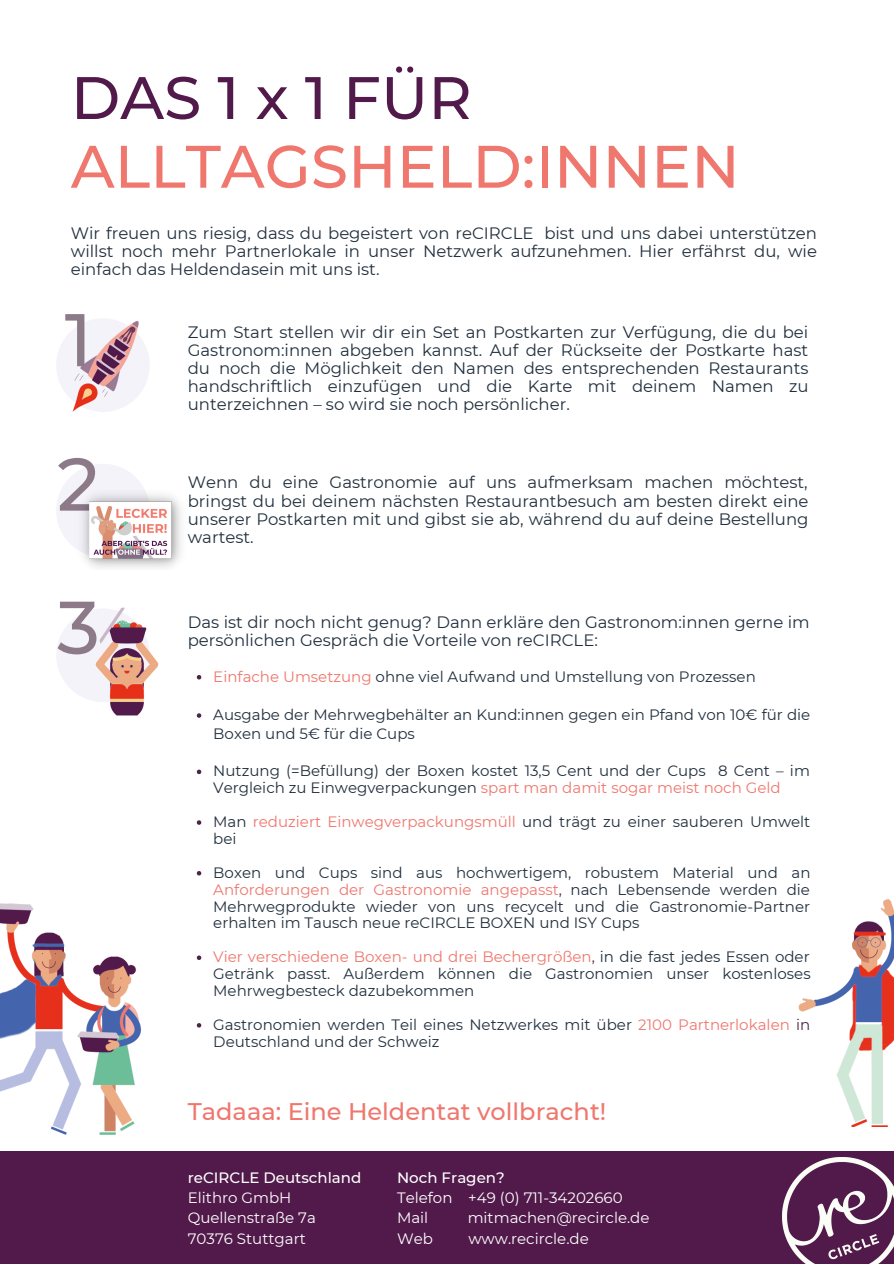
<style>
.page{position:relative;width:894px;height:1264px;background:#fff}
.page>*{position:absolute;margin:0;border:0;box-sizing:border-box;transform-origin:0 0}
.t1{font:500 74.4px "Montserrat";color:#8c7a89}
.t2{font:500 59.85px/68.7px "Montserrat";color:#ef776e}
.t3{font:500 24px "Montserrat";color:#ef776e}
.t4{font:16.5px/18px "Montserrat";color:#212f3d;text-align:justify}
.t5{font:15px/17px "Montserrat";color:#212f3d}
.t6{font:15px "Montserrat";color:#fff}
.t7{font:500 15px "Montserrat";color:#fff}
.s1{color:#511a4b}
.s2{color:#ef776e}
.s3{color:#4b2643}
</style>
<div class="page">
<div style="left:0;top:1150px;width:893px;height:113px;background:#511a4b"></div>
<img style="left:57px;top:319px;width:92px;height:93px">
<div style="left:56px;top:464px;width:94px;height:93px;background:#f3f3f9;border-radius:50%"></div>
<div style="left:56px;top:608px;width:94px;height:94px;background:#f3f3f9;border-radius:50%"></div>
<img style="left:95px;top:660px;width:64px;height:56px">
<img style="left:96px;top:607px;width:60px;height:53px">
<img style="left:0;top:903px;width:141px;height:231px">
<img style="left:798px;top:899px;width:95px;height:227px">
<svg style="left:197px;top:675px;width:4px;height:4px"></svg>
<svg style="left:197px;top:713px;width:4px;height:4px"></svg>
<svg style="left:197px;top:769px;width:4px;height:5px"></svg>
<svg style="left:197px;top:820px;width:4px;height:4px"></svg>
<svg style="left:197px;top:871px;width:4px;height:4px"></svg>
<svg style="left:197px;top:955px;width:4px;height:5px"></svg>
<svg style="left:197px;top:1023px;width:4px;height:4px"></svg>
<img style="left:80px;top:494px;width:101px;height:74px">
<img style="left:776px;top:1150px;width:117px;height:113px">
<p class="t2" style="left:71px;top:63px;width:670px"><span class="s1">DAS 1 x 1 FÜR<br></span>ALLTAGSHELD:INNEN</p>
<p class="t4" style="left:71px;top:224px;width:747px">Wir freuen uns riesig, dass du begeistert von reCIRCLE bist und uns dabei unterstützen willst noch mehr Partnerlokale in unser Netzwerk aufzunehmen. Hier erfährst du, wie einfach das Heldendasein mit uns ist.</p>
<p class="t1" style="left:65px;top:294px;width:29px">1</p>
<p class="t1" style="left:57px;top:438px;width:44px">2</p>
<p class="t1" style="left:57px;top:581px;width:44px">3</p>
<p class="t4" style="left:188px;top:323px;width:622px">Zum Start stellen wir dir ein Set an Postkarten zur Verfügung, die du bei Gastronom:innen abgeben kannst. Auf der Rückseite der Postkarte hast du noch die Möglichkeit den Namen des entsprechenden Restaurants handschriftlich einzufügen und die Karte mit deinem Namen zu unterzeichnen – so wird sie noch persönlicher.</p>
<p class="t4" style="left:188px;top:473px;width:622px">Wenn du eine Gastronomie auf uns aufmerksam machen möchtest, bringst du bei deinem nächsten Restaurantbesuch am besten direkt eine unserer Postkarten mit und gibst sie ab, während du auf deine Bestellung wartest.</p>
<p class="t4" style="left:188px;top:612px;width:623px">Das ist dir noch nicht genug? Dann erkläre den Gastronom:innen gerne im persönlichen Gespräch die Vorteile von reCIRCLE:</p>
<p class="t5" style="left:213px;top:668px;width:544px"><span class="s2">Einfache Umsetzung</span> ohne viel Aufwand und Umstellung von Prozessen</p>
<p class="t5" style="left:213px;top:705px;width:598px;line-height:19.2px">Ausgabe der Mehrwegbehälter an Kund:innen gegen ein Pfand von 10€ für die<br>Boxen und 5€ für die Cups</p>
<p class="t5" style="left:213px;top:762px;width:598px">Nutzung (=Befüllung) der Boxen kostet 13,5 Cent und der Cups 8 Cent – im<br>Vergleich zu Einwegverpackungen <span class="s2">spart man damit sogar meist noch Geld</span></p>
<p class="t5" style="left:213px;top:813px;width:598px">Man <span class="s2">reduziert Einwegverpackungsmüll</span> und trägt zu einer sauberen Umwelt bei</p>
<p class="t5" style="left:213px;top:863px;width:598px;text-align:justify">Boxen und Cups sind aus hochwertigem, robustem Material und an <span class="s2">Anforderungen der Gastronomie angepasst</span><span class="s3">,</span> nach Lebensende werden die Mehrwegprodukte wieder von uns recycelt und die Gastronomie-Partner erhalten im Tausch neue reCIRCLE BOXEN und ISY Cups</p>
<p class="t5" style="left:213px;top:948px;width:598px;text-align:justify"><span class="s2">Vier verschiedene Boxen- und drei Bechergrößen</span><span class="s3">,</span> in die fast jedes Essen oder Getränk passt. Außerdem können die Gastronomien unser kostenloses Mehrwegbesteck dazubekommen</p>
<p class="t5" style="left:213px;top:1015px;width:598px">Gastronomien werden Teil eines Netzwerkes mit über <span class="s2">2100 Partnerlokalen</span> <span class="s3">in<br></span>Deutschland und der Schweiz</p>
<p class="t3" style="left:188px;top:1096px;width:420px">Tadaaa: Eine Heldentat vollbracht!</p>
<p class="t7" style="left:188px;top:1168px;width:175px">reCIRCLE Deutschland</p>
<p class="t6" style="left:188px;top:1188px;width:105px">Elithro GmbH</p>
<p class="t6" style="left:188px;top:1208px;width:130px">Quellenstraße 7a</p>
<p class="t6" style="left:188px;top:1229px;width:120px">70376 Stuttgart</p>
<p class="t7" style="left:397px;top:1168px;width:109px">Noch Fragen?</p>
<p class="t6" style="left:397px;top:1188px;width:227px">Telefon +49 (0) 711-34202660</p>
<p class="t6" style="left:397px;top:1208px;width:33px">Mail</p>
<p class="t6" style="left:467px;top:1208px;width:183px">mitmachen@recircle.de</p>
<p class="t6" style="left:397px;top:1229px;width:37px">Web</p>
<p class="t6" style="left:468px;top:1229px;width:122px">www.recircle.de</p>
</div>
